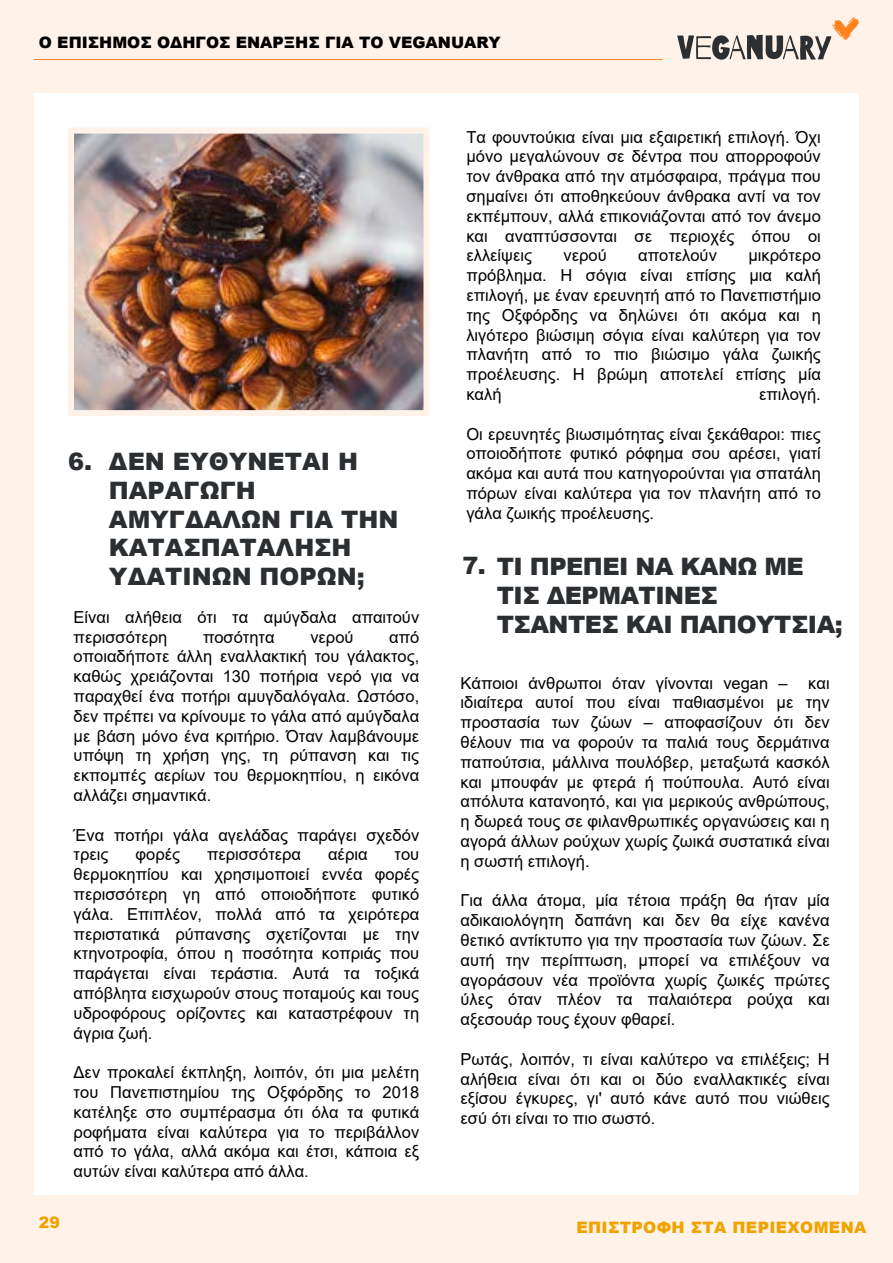
<style>
.page{position:relative;width:893px;height:1263px;background:#fff3e9}
.page>*{position:absolute;margin:0;border:0;box-sizing:border-box;transform-origin:0 0}
.t1{font:900 24px/28.8px "Arial";color:#2c2f32}
.t2{font:900 24px/28.8px "Arial";letter-spacing:-.025em;color:#2c2f32}
.t3{font:16.5px/19.8px "Arial";color:#000;text-align:justify}
.t4{font:900 15.75px "Arial";color:#000}
.t5{font:900 15.75px "Arial";letter-spacing:.025em;color:#f0a300}
</style>
<div class="page">
<div style="left:34px;top:93px;width:825px;height:1102px;background:#fff"></div>
<hr style="left:34px;top:59px;width:628px;height:1px;background:#ff821e">
<svg style="left:677px;top:17px;width:182px;height:43px"></svg>
<img style="left:75px;top:135px;width:347px;height:274px">
<div style="left:68px;top:128px;width:361px;height:288px;border:6px solid #fff3e9"></div>
<p class="t4" style="left:39px;top:30px;width:463px">Ο ΕΠΙΣΗΜΟΣ ΟΔΗΓΟΣ ΕΝΑΡΞΗΣ ΓΙΑ ΤΟ VEGANUARY</p>
<h1 class="t1" style="left:109px;top:446px;width:291px;text-indent:-41px">6. ΔΕΝ ΕΥΘΥΝΕΤΑΙ Η<br>ΠΑΡΑΓΩΓΗ<br>ΑΜΥΓΔΑΛΩΝ ΓΙΑ ΤΗΝ<br>ΚΑΤΑΣΠΑΤΑΛΗΣΗ<br>ΥΔΑΤΙΝΩΝ ΠΟΡΩΝ;</h1>
<p class="t3" style="left:74px;top:607px;width:347px">Είναι αλήθεια ότι τα αμύγδαλα απαιτούν περισσότερη</p>
<p class="t3" style="left:74px;top:627px;width:347px;text-indent:316px">από οποιαδήποτε άλλη εναλλακτική του γάλακτος, καθώς χρειάζονται 130 ποτήρια νερό για να παραχθεί ένα ποτήρι αμυγδαλόγαλα. Ωστόσο, δεν πρέπει να κρίνουμε το γάλα από αμύγδαλα με βάση μόνο ένα κριτήριο. Όταν λαμβάνουμε υπόψη τη χρήση γης, τη ρύπανση και τις εκπομπές αερίων του θερμοκηπίου, η εικόνα αλλάζει σημαντικά.</p>
<p class="t3" style="left:74px;top:825px;width:347px">Ένα ποτήρι γάλα αγελάδας παράγει σχεδόν τρεις</p>
<p class="t3" style="left:203px;top:627px;width:73px">ποσότητα</p>
<p class="t3" style="left:310px;top:627px;width:45px">νερού</p>
<p class="t3" style="left:135px;top:845px;width:46px">φορές</p>
<p class="t3" style="left:207px;top:845px;width:96px">περισσότερα</p>
<p class="t3" style="left:328px;top:845px;width:41px">αέρια</p>
<p class="t3" style="left:74px;top:845px;width:347px;text-indent:321px">του θερμοκηπίου και χρησιμοποιεί εννέα φορές περισσότερη γη από οποιοδήποτε φυτικό γάλα. Επιπλέον, πολλά από τα χειρότερα περιστατικά ρύπανσης σχετίζονται με την κτηνοτροφία, όπου η ποσότητα κοπριάς που παράγεται είναι τεράστια. Αυτά τα τοξικά απόβλητα εισχωρούν στους ποταμούς και τους υδροφόρους ορίζοντες και καταστρέφουν τη άγρια ζωή.</p>
<p class="t3" style="left:74px;top:1062px;width:347px">Δεν προκαλεί έκπληξη, λοιπόν, ότι μια μελέτη του Πανεπιστημίου της Οξφόρδης το 2018 κατέληξε στο συμπέρασμα ότι όλα τα φυτικά ροφήματα είναι καλύτερα για το περιβάλλον από το γάλα, αλλά ακόμα και έτσι, κάποια εξ αυτών είναι καλύτερα από άλλα.</p>
<p class="t3" style="left:466px;top:127px;width:356px">Τα φουντούκια είναι μια εξαιρετική επιλογή. Όχι μόνο μεγαλώνουν σε δέντρα που απορροφούν τον άνθρακα από την ατμόσφαιρα, πράγμα που σημαίνει ότι αποθηκεύουν άνθρακα αντί να τον εκπέμπουν, αλλά επικονιάζονται από τον άνεμο και αναπτύσσονται σε περιοχές όπου οι ελλείψεις</p>
<p class="t3" style="left:466px;top:246px;width:356px;text-indent:282px">μικρότερο πρόβλημα. Η σόγια είναι επίσης μια καλή επιλογή, με έναν ερευνητή από το Πανεπιστήμιο της Οξφόρδης να δηλώνει ότι ακόμα και η λιγότερο βιώσιμη σόγια είναι καλύτερη για τον πλανήτη από το πιο βιώσιμο γάλα ζωικής προέλευσης. Η βρώμη αποτελεί επίσης μία καλή</p>
<p class="t3" style="left:563px;top:246px;width:45px">νερού</p>
<p class="t3" style="left:638px;top:246px;width:80px">αποτελούν</p>
<p class="t3" style="left:759px;top:384px;width:63px">επιλογή.</p>
<p class="t3" style="left:466px;top:424px;width:356px">Οι ερευνητές βιωσιμότητας είναι ξεκάθαροι: πιες οποιοδήποτε φυτικό ρόφημα σου αρέσει, γιατί ακόμα και αυτά που κατηγορούνται για σπατάλη πόρων είναι καλύτερα για τον πλανήτη από το γάλα ζωικής προέλευσης.</p>
<h1 class="t2" style="left:497px;top:551px;width:347px;text-indent:-34px">7. ΤΙ ΠΡΕΠΕΙ ΝΑ ΚΑΝΩ ΜΕ<br>ΤΙΣ ΔΕΡΜΑΤΙΝΕΣ<br>ΤΣΑΝΤΕΣ ΚΑΙ ΠΑΠΟΥΤΣΙΑ;</h1>
<p class="t3" style="left:460px;top:673px;width:371px">Κάποιοι άνθρωποι όταν γίνονται vegan – και ιδιαίτερα αυτοί που είναι παθιασμένοι με την προστασία των ζώων – αποφασίζουν ότι δεν θέλουν πια να φορούν τα παλιά τους δερμάτινα παπούτσια, μάλλινα πουλόβερ, μεταξωτά κασκόλ και μπουφάν με φτερά ή πούπουλα. Αυτό είναι απόλυτα κατανοητό, και για μερικούς ανθρώπους, η δωρεά τους σε φιλανθρωπικές οργανώσεις και η αγορά άλλων ρούχων χωρίς ζωικά συστατικά είναι η σωστή επιλογή.</p>
<p class="t3" style="left:460px;top:891px;width:371px">Για άλλα άτομα, μία τέτοια πράξη θα ήταν μία αδικαιολόγητη δαπάνη και δεν θα είχε κανένα θετικό αντίκτυπο για την προστασία των ζώων. Σε αυτή την περίπτωση, μπορεί να επιλέξουν να αγοράσουν νέα προϊόντα χωρίς ζωικές πρώτες ύλες όταν πλέον τα παλαιότερα ρούχα και αξεσουάρ τους έχουν φθαρεί.</p>
<p class="t3" style="left:460px;top:1049px;width:371px">Ρωτάς, λοιπόν, τι είναι καλύτερο να επιλέξεις; Η αλήθεια είναι ότι και οι δύο εναλλακτικές είναι εξίσου έγκυρες, γι' αυτό κάνε αυτό που νιώθεις εσύ ότι είναι το πιο σωστό.</p>
<p class="t5" style="left:39px;top:1211px;width:23px">29</p>
<p class="t5" style="left:576px;top:1216px;width:292px">ΕΠΙΣΤΡΟΦΗ ΣΤΑ ΠΕΡΙΕΧΟΜΕΝΑ</p>
</div>
